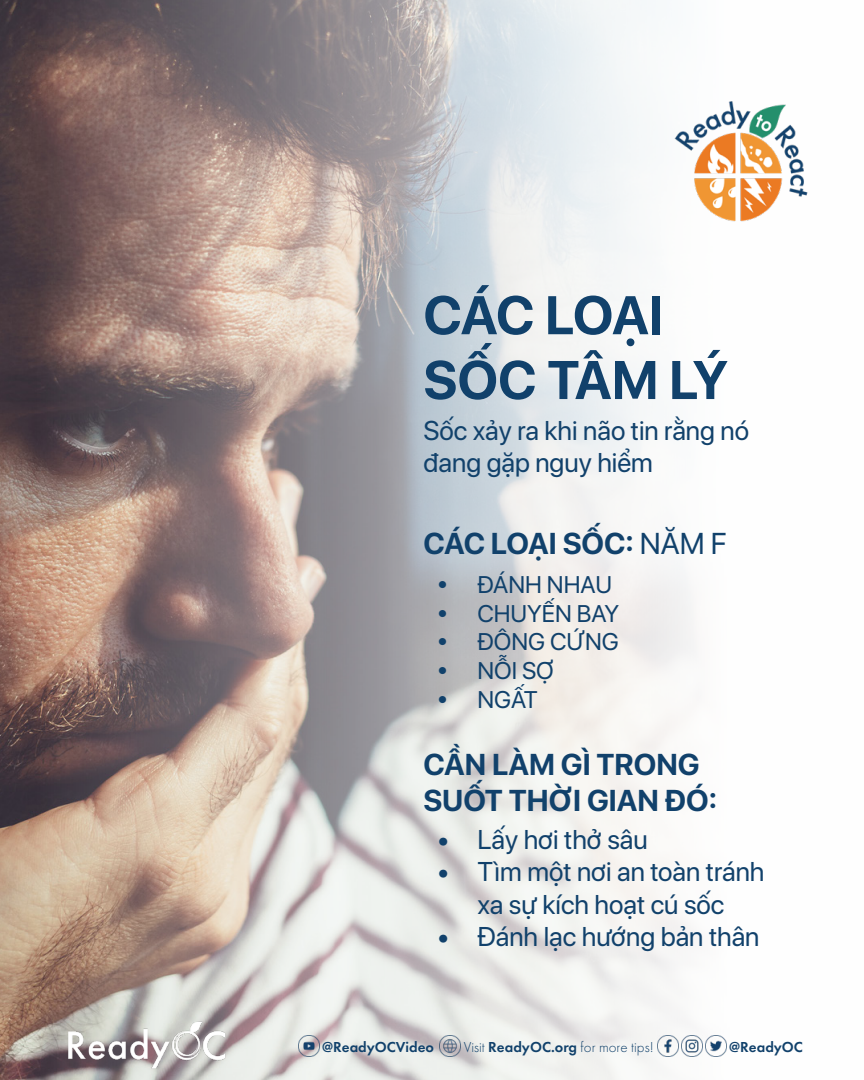
<style>
.page{position:relative;width:864px;height:1080px;background:#fff}
.page>*{position:absolute;margin:0;border:0;box-sizing:border-box;transform-origin:0 0}
.t1{font:700 54px/64.8px "SF Pro Display";letter-spacing:-.025em;color:#11416b}
.t2{font:700 30px/36px "SF Pro Display";color:#11416b}
.t3{font:700 30px "SF Pro Display";letter-spacing:-.025em;color:#11416b}
.t4{font:27px/32.4px "SF Pro Display";color:#11416b}
.t5{font:24px "SF Pro Display";color:#11416b}
.t6{font:300 15px "Futura PT";color:#11416b}
.t7{font:600 15px "Futura PT";color:#11416b}
.s1{font-weight:400}
.s2{font-weight:600}
</style>
<div class="page">
<img style="left:0;top:0;width:727px;height:1080px">
<img style="left:657px;top:1036px;width:21px;height:21px">
<img style="left:681px;top:1036px;width:21px;height:21px">
<img style="left:705px;top:1036px;width:21px;height:21px">
<img style="left:299px;top:1036px;width:21px;height:21px">
<img style="left:440px;top:1036px;width:21px;height:21px">
<img style="left:58px;top:1012px;width:175px;height:65px">
<img style="left:672px;top:100px;width:136px;height:123px">
<p class="t1" style="left:423px;top:283px;width:306px">CÁC LOẠI<br>SỐC TÂM LÝ</p>
<p class="t4" style="left:423px;top:414px;width:327px">Sốc xảy ra khi não tin rằng nó đang gặp nguy hiểm</p>
<p class="t3" style="left:423px;top:526px;width:305px">CÁC LOẠI SỐC: <span class="s1">NĂM F</span></p>
<p class="t5" style="left:437px;top:566px;width:177px">• ĐÁNH NHAU</p>
<p class="t5" style="left:437px;top:594px;width:184px">• CHUYẾN BAY</p>
<p class="t5" style="left:437px;top:623px;width:184px">• ĐÔNG CỨNG</p>
<p class="t5" style="left:437px;top:652px;width:118px">• NỖI SỢ</p>
<p class="t5" style="left:437px;top:681px;width:102px">• NGẤT</p>
<p class="t2" style="left:423px;top:746px;width:295px">CẦN LÀM GÌ TRONG<br>SUỐT THỜI GIAN ĐÓ:</p>
<p class="t4" style="left:437px;top:823px;width:212px">• Lấy hơi thở sâu</p>
<p class="t4" style="left:437px;top:856px;width:329px;text-align:center">• Tìm một nơi an toàn tránh xa sự kích hoạt cú sốc</p>
<p class="t4" style="left:437px;top:921px;width:324px">• Đánh lạc hướng bản thân</p>
<p class="t7" style="left:322px;top:1038px;width:113px">@ReadyOCVideo</p>
<p class="t6" style="left:464px;top:1038px;width:191px">Visit <span class="s2">ReadyOC.org</span> for more tips!</p>
<p class="t7" style="left:729px;top:1038px;width:75px">@ReadyOC</p>
</div>
